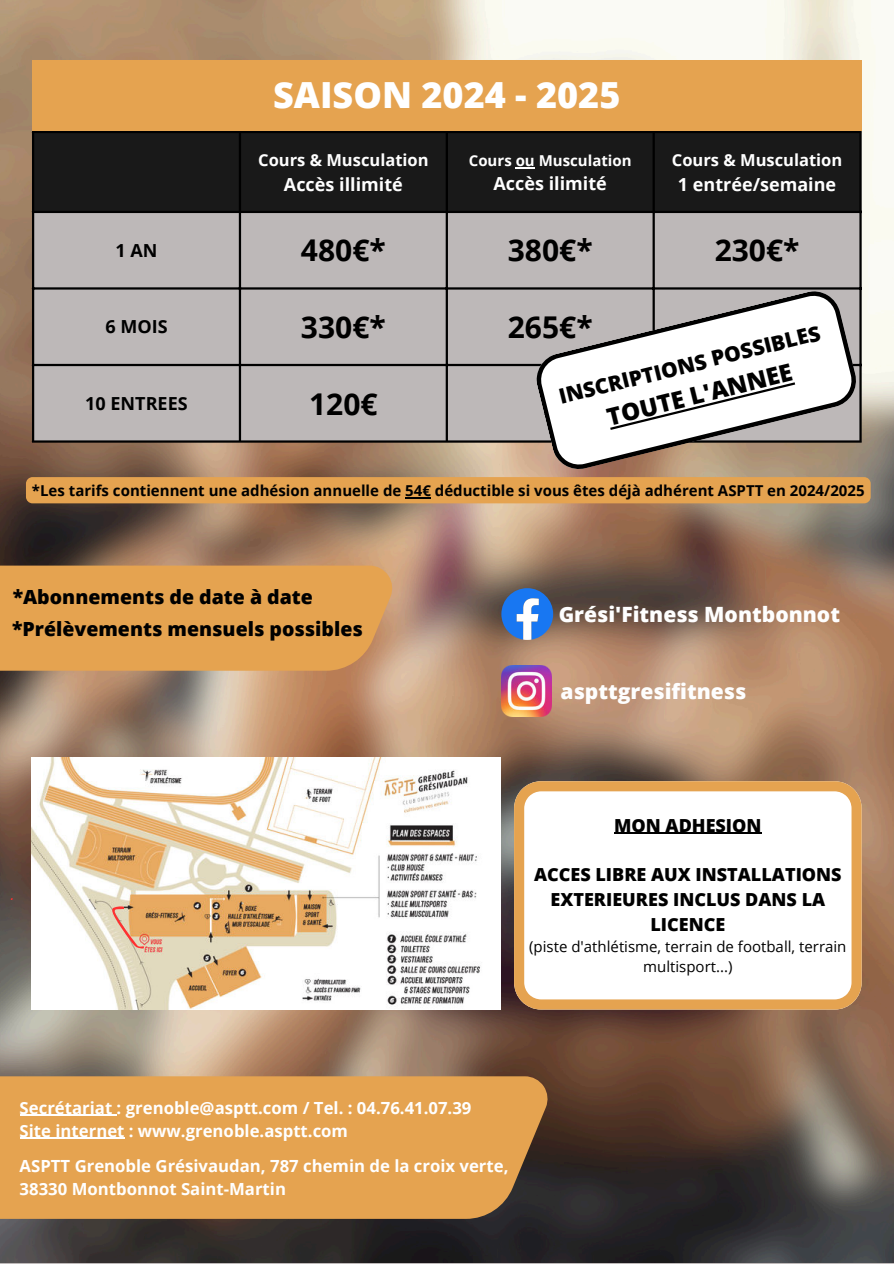
<style>
.page{position:relative;width:894px;height:1264px;background:#fff}
.page>*{position:absolute;margin:0;border:0;box-sizing:border-box;transform-origin:0 0}
.t1{font:800 36px "Open Sans";color:#fff}
.t2{font:700 30px "Open Sans";color:#000}
.t3{font:800 24px "Open Sans";color:#000}
.t4{font:800 21px "Open Sans";color:#fefefe}
.t5{font:800 21px "Open Sans";color:#000}
.t6{font:800 19.5px/32px "Open Sans";color:#000}
.t7{font:800 18px/24.8px "Open Sans";color:#000;text-align:center}
.t8{font:700 18px "Open Sans";color:#fff}
.t9{font:700 18px "Open Sans";color:#000}
.t10{font:700 18px "Open Sans";color:#fefefe}
.t11{font:700 16.65px/23px "Open Sans";color:#fff}
.t12{font:700 16.5px "Open Sans";color:#fefefe}
.t13{font:700 16.5px "Open Sans";color:#fff}
.t14{font:700 15px "Open Sans";color:#000}
.t15{font:15px/20.2px "Open Sans";color:#000;text-align:center}
.t16{font:700 15px "Open Sans";color:#fff}
</style>
<div class="page">
<img style="left:0;top:0;width:893px;height:1262px">
<div style="left:34px;top:133px;width:825px;height:78px;background:#191919"></div>
<div style="left:34px;top:213px;width:825px;height:227px;background:#bdb8b8"></div>
<svg style="left:515px;top:167px;width:19px;height:1px"></svg>
<hr style="left:32px;top:133px;width:2px;height:307px;background:#000">
<hr style="left:239px;top:133px;width:2px;height:307px;background:#000">
<hr style="left:445px;top:133px;width:3px;height:307px;background:#000">
<hr style="left:652px;top:133px;width:2px;height:307px;background:#000">
<hr style="left:859px;top:133px;width:2px;height:307px;background:#000">
<hr style="left:32px;top:131px;width:829px;height:2px;background:#000">
<hr style="left:32px;top:211px;width:829px;height:2px;background:#000">
<hr style="left:32px;top:287px;width:829px;height:2px;background:#000">
<hr style="left:32px;top:364px;width:829px;height:2px;background:#000">
<hr style="left:32px;top:440px;width:829px;height:2px;background:#000">
<div style="left:32px;top:61px;width:829px;height:70px;background:#e5a350"></div>
<svg style="left:535px;top:290px;width:321px;height:180px"></svg>
<svg style="left:610px;top:382px;width:185px;height:48px"></svg>
<svg style="left:501px;top:588px;width:52px;height:52px"></svg>
<img style="left:501px;top:665px;width:50px;height:51px">
<svg style="left:514px;top:781px;width:347px;height:228px"></svg>
<hr style="left:614px;top:832px;width:147px;height:2px;background:#000">
<div style="left:0;top:565px;width:392px;height:105px;background:#e5a350"></div>
<img style="left:32px;top:757px;width:468px;height:252px">
<div style="left:26px;top:477px;width:844px;height:26px;background:#e5a350;border-radius:7px"></div>
<svg style="left:405px;top:497px;width:26px;height:1px"></svg>
<svg style="left:112px;top:905px;width:32px;height:43px"></svg>
<div style="left:0;top:1076px;width:548px;height:142px;background:#e5a350"></div>
<hr style="left:20px;top:1114px;width:97px;height:1px;background:#fff">
<hr style="left:20px;top:1137px;width:104px;height:1px;background:#fff">
<h1 class="t1" style="left:273px;top:68px;width:349px">SAISON 2024 - 2025</h1>
<p class="t12" style="left:258px;top:148px;width:172px">Cours &amp; Musculation</p>
<p class="t10" style="left:284px;top:171px;width:120px">Accès illimité</p>
<p class="t16" style="left:468px;top:150px;width:164px">Cours ou Musculation</p>
<p class="t8" style="left:493px;top:170px;width:115px">Accès ilimité</p>
<p class="t13" style="left:671px;top:148px;width:172px">Cours &amp; Musculation</p>
<p class="t8" style="left:677px;top:171px;width:160px">1 entrée/semaine</p>
<p class="t9" style="left:115px;top:238px;width:44px">1 AN</p>
<h2 class="t2" style="left:301px;top:229px;width:86px">480€*</h2>
<h2 class="t2" style="left:507px;top:229px;width:86px">380€*</h2>
<h2 class="t2" style="left:714px;top:229px;width:86px">230€*</h2>
<p class="t9" style="left:105px;top:314px;width:64px">6 MOIS</p>
<h2 class="t2" style="left:301px;top:306px;width:86px">330€*</h2>
<h2 class="t2" style="left:507px;top:306px;width:86px">265€*</h2>
<p class="t5" style="left:555px;top:381px;width:270px;rotate:-14deg">INSCRIPTIONS POSSIBLES</p>
<h3 class="t3" style="left:603px;top:399px;width:191px;rotate:-14deg">TOUTE L'ANNEE</h3>
<p class="t9" style="left:85px;top:391px;width:104px">10 ENTREES</p>
<h2 class="t2" style="left:309px;top:382px;width:70px">120€</h2>
<p class="t14" style="left:32px;top:480px;width:833px">*Les tarifs contiennent une adhésion annuelle de 54€ déductible si vous êtes déjà adhérent ASPTT en 2024/2025</p>
<p class="t6" style="left:12px;top:580px;width:352px">*Abonnements de date à date *Prélèvements mensuels possibles</p>
<p class="t4" style="left:558px;top:598px;width:283px">Grési'Fitness Montbonnot</p>
<p class="t4" style="left:560px;top:675px;width:187px">aspttgresifitness</p>
<p class="t7" style="left:614px;top:811px;width:149px">MON ADHESION</p>
<p class="t7" style="left:534px;top:861px;width:309px">ACCES LIBRE AUX INSTALLATIONS<br>EXTERIEURES INCLUS DANS LA<br>LICENCE</p>
<p class="t15" style="left:529px;top:936px;width:319px">(piste d'athlétisme, terrain de football, terrain multisport...)</p>
<p class="t11" style="left:20px;top:1095px;width:453px">Secrétariat : grenoble@asptt.com / Tel. : 04.76.41.07.39<br>Site internet : www.grenoble.asptt.com</p>
<p class="t11" style="left:20px;top:1154px;width:490px">ASPTT Grenoble Grésivaudan, 787 chemin de la croix verte,<br>38330 Montbonnot Saint-Martin</p>
</div>
